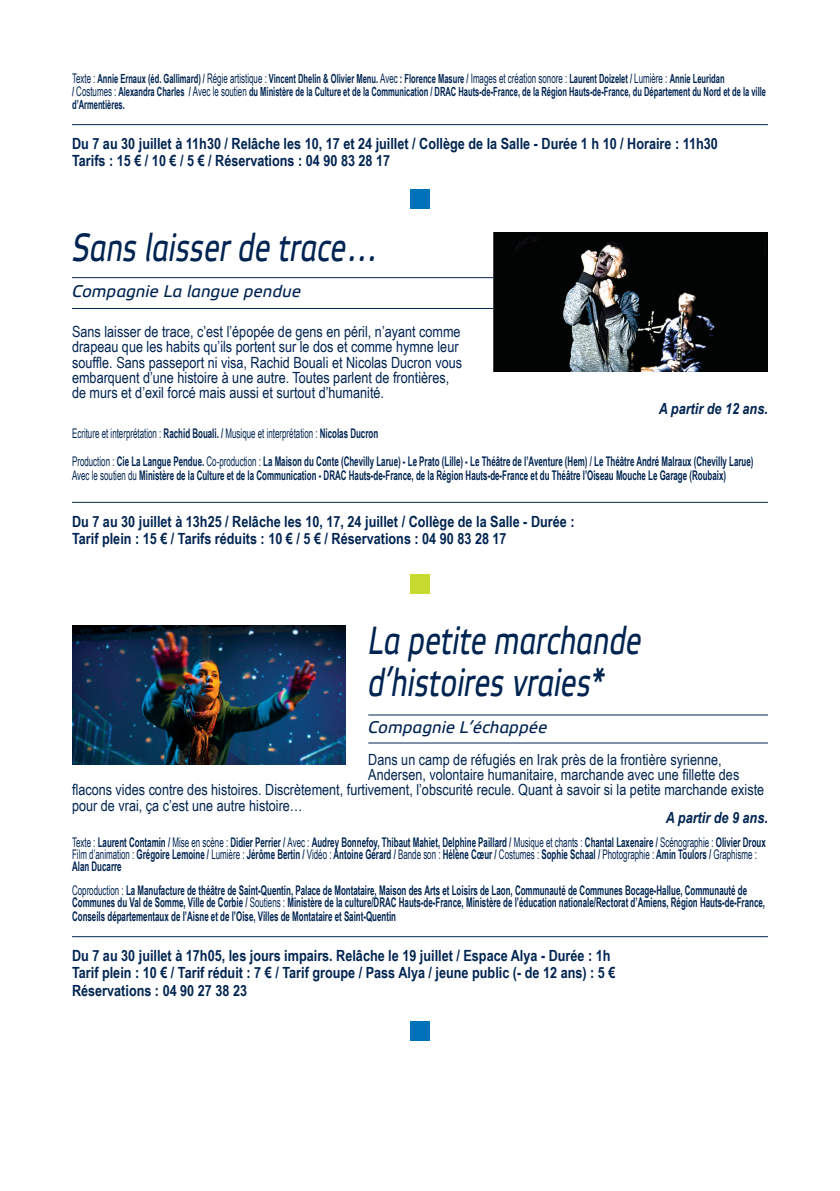
<style>
.page{position:relative;width:840px;height:1191px;background:#fff}
.page>*{position:absolute;margin:0;border:0;box-sizing:border-box;transform-origin:0 0}
.t1{font:italic 39.2px/42px "Etelka Text";color:#002451;scale:.73 1}
.t2{font:italic 16.8px "Etelka Text";color:#002451}
.t3{font:15.4px/15.4px "Arial Narrow";color:#002451}
.t4{font:700 15.4px/17.4px "Arial Narrow";color:#002451}
.t5{font:italic 700 15.4px "Arial Narrow";color:#002451}
.t6{font:700 13.4px/12px "Arial Narrow";color:#002451;scale:.73 1}
.t7{font:700 12.6px/13px "Arial Narrow";color:#002451;scale:.73 1}
.s1{font-weight:400;font-size:13.4px}
.s2{font-weight:400}
</style>
<div class="page">
<hr style="left:72px;top:124px;width:695px;height:1px;background:#002451">
<hr style="left:72px;top:277px;width:421px;height:1px;background:#002451">
<hr style="left:72px;top:308px;width:421px;height:1px;background:#002451">
<hr style="left:72px;top:502px;width:695px;height:1px;background:#002451">
<img style="left:493px;top:233px;width:274px;height:139px">
<div style="left:410px;top:189px;width:19px;height:20px;background:#0072bc"></div>
<div style="left:410px;top:1020px;width:19px;height:20px;background:#0072bc"></div>
<div style="left:410px;top:574px;width:19px;height:20px;background:#c6d92d"></div>
<hr style="left:368px;top:714px;width:399px;height:1px;background:#002451">
<hr style="left:368px;top:742px;width:399px;height:1px;background:#002451">
<hr style="left:72px;top:936px;width:695px;height:1px;background:#002451">
<img style="left:72px;top:625px;width:273px;height:139px">
<p class="t7" style="left:72px;top:72px;width:951px"><span class="s1">Texte :</span> Annie Ernaux (éd. Gallimard) / <span class="s1">Régie artistique :</span> Vincent Dhelin &amp; Olivier Menu. <span class="s1">Avec</span> : Florence Masure / <span class="s1">Images et création sonore :</span> Laurent Doizelet / <span class="s1">Lumière :</span> Annie Leuridan<br>/ <span class="s1">Costumes :</span> Alexandra Charles / <span class="s1">Avec le soutien</span> du Ministère de la Culture et de la Communication / DRAC Hauts-de-France, de la Région Hauts-de-France, du Département du Nord et de la ville d’Armentières.</p>
<p class="t4" style="left:72px;top:135px;width:647px">Du 7 au 30 juillet à 11h30 / Relâche les 10, 17 et 24 juillet / Collège de la Salle - Durée 1 h 10 / Horaire : 11h30<br>Tarifs : 15 € / 10 € / 5 € / Réservations : 04 90 83 28 17</p>
<h1 class="t1" style="left:72px;top:228px;width:423px">Sans laisser de trace…</h1>
<p class="t2" style="left:72px;top:282px;width:230px">Compagnie La langue pendue</p>
<p class="t3" style="left:72px;top:323px;width:391px">Sans laisser de trace, c’est l’épopée de gens en péril, n’ayant comme drapeau que les habits qu’ils portent sur le dos et comme hymne leur souffle. Sans passeport ni visa, Rachid Bouali et Nicolas Ducron vous embarquent d’une histoire à une autre. Toutes parlent de frontières, de murs et d’exil forcé mais aussi et surtout d’humanité.</p>
<p class="t5" style="left:658px;top:399px;width:110px">A partir de 12 ans.</p>
<p class="t6" style="left:72px;top:419px;width:934px;line-height:28px"><span class="s2">Ecriture et interprétation :</span> Rachid Bouali. / <span class="s2">Musique et interprétation :</span> Nicolas Ducron<br><span class="s2">Production :</span> Cie La Langue Pendue. <span class="s2">Co-production :</span> La Maison du Conte (Chevilly Larue) - Le Prato (Lille) - Le Théâtre de l’Aventure (Hem) / Le Théâtre André Malraux (Chevilly Larue)</p>
<p class="t6" style="left:72px;top:469px;width:896px"><span class="s2">Avec le soutien du</span> Ministère de la Culture et de la Communication - DRAC Hauts-de-France, de la Région Hauts-de-France et du Théâtre l’Oiseau Mouche Le Garage (Roubaix)</p>
<p class="t4" style="left:72px;top:512px;width:503px">Du 7 au 30 juillet à 13h25 / Relâche les 10, 17, 24 juillet / Collège de la Salle - Durée :<br>Tarif plein : 15 € / Tarifs réduits : 10 € / 5 € / Réservations : 04 90 83 28 17</p>
<h1 class="t1" style="left:368px;top:621px;width:376px">La petite marchande d’histoires vraies*</h1>
<p class="t2" style="left:368px;top:718px;width:180px">Compagnie L’échappée</p>
<p class="t3" style="left:368px;top:751px;width:355px">Dans un camp de réfugiés en Irak près de la frontière syrienne,</p>
<p class="t3" style="left:368px;top:767px;width:372px">Andersen, volontaire humanitaire, marchande avec une fillette des</p>
<p class="t3" style="left:72px;top:782px;width:693px">flacons vides contre des histoires. Discrètement, furtivement, l’obscurité recule. Quant à savoir si la petite marchande existe</p>
<p class="t3" style="left:72px;top:797px;width:232px">pour de vrai, ça c’est une autre histoire…</p>
<p class="t5" style="left:665px;top:808px;width:103px">A partir de 9 ans.</p>
<p class="t6" style="left:72px;top:836px;width:951px"><span class="s2">Texte :</span> Laurent Contamin / <span class="s2">Mise en scène :</span> Didier Perrier / <span class="s2">Avec :</span> Audrey Bonnefoy, Thibaut Mahiet, Delphine Paillard / <span class="s2">Musique et chants :</span> Chantal Laxenaire / <span class="s2">Scénographie :</span> Olivier Droux<br><span class="s2">Film d’animation :</span> Grégoire Lemoine / <span class="s2">Lumière :</span> Jérôme Bertin / <span class="s2">Vidéo :</span> Antoine Gérard / <span class="s2">Bande son :</span> Hélène Cœur / <span class="s2">Costumes :</span> Sophie Schaal / <span class="s2">Photographie :</span> Amin Toulors / <span class="s2">Graphisme :<br></span>Alan Ducarre</p>
<p class="t6" style="left:72px;top:884px;width:950px"><span class="s2">Coproduction :</span> La Manufacture de théâtre de Saint-Quentin, Palace de Montataire, Maison des Arts et Loisirs de Laon, Communauté de Communes Bocage-Hallue, Communauté de<br>Communes du Val de Somme, Ville de Corbie / <span class="s2">Soutiens :</span> Ministère de la culture/DRAC Hauts-de-France, Ministère de l’éducation nationale/Rectorat d’Amiens, Région Hauts-de-France,</p>
<p class="t6" style="left:72px;top:910px;width:445px">Conseils départementaux de l’Aisne et de l’Oise, Villes de Montataire et Saint-Quentin</p>
<p class="t4" style="left:72px;top:946px;width:544px">Du 7 au 30 juillet à 17h05, les jours impairs. Relâche le 19 juillet / Espace Alya - Durée : 1h<br>Tarif plein : 10 € / Tarif réduit : 7 € / Tarif groupe / Pass Alya / jeune public (- de 12 ans) : 5 €<br>Réservations : 04 90 27 38 23</p>
</div>
